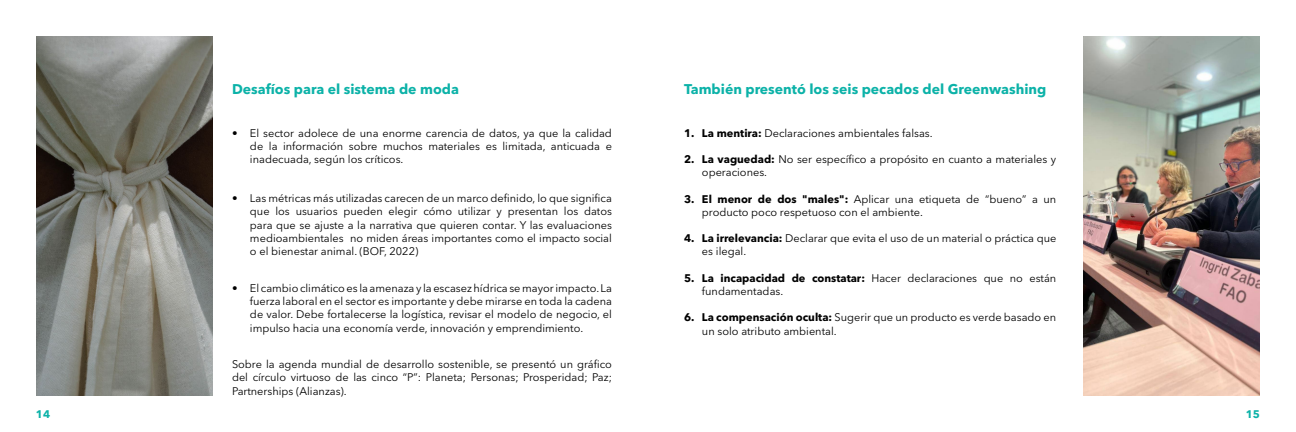
<style>
.page{position:relative;width:1296px;height:432px;background:#fff}
.page>*{position:absolute;margin:0;border:0;box-sizing:border-box;transform-origin:0 0}
.t1{font:700 14px "Avenir Next LT Pro";color:#0cb2a8}
.t2{font:11px/13.2px "Avenir Next LT Pro";color:#000}
.t3{font:700 11px "Avenir Next LT Pro";color:#0cb2a8}
.s1{font-weight:700}
</style>
<div class="page">
<img style="left:1084px;top:36px;width:176px;height:360px">
<img style="left:36px;top:36px;width:176px;height:360px">
<p class="t1" style="left:232px;top:81px;width:229px">Desafíos para el sistema de moda</p>
<p class="t1" style="left:684px;top:81px;width:364px">También presentó los seis pecados del Greenwashing</p>
<p class="t2" style="left:250px;top:126px;width:363px;text-align:justify;text-indent:-18px">• El sector adolece de una enorme carencia de datos, ya que la calidad de la información sobre muchos materiales es limitada, anticuada e inadecuada, según los críticos.</p>
<p class="t2" style="left:684px;top:126px;width:250px"><span class="s1">1. La mentira:</span> Declaraciones ambientales falsas.</p>
<p class="t2" style="left:702px;top:153px;width:356px;text-indent:-18px"><span class="s1">2. La vaguedad:</span> No ser específico a propósito en cuanto a materiales y operaciones.</p>
<p class="t2" style="left:702px;top:192px;width:356px;text-indent:-18px"><span class="s1">3. El menor de dos "males":</span> Aplicar una etiqueta de “bueno” a un producto poco respetuoso con el ambiente.</p>
<p class="t2" style="left:702px;top:232px;width:356px;text-indent:-18px"><span class="s1">4. La irrelevancia:</span> Declarar que evita el uso de un material o práctica que es ilegal.</p>
<p class="t2" style="left:702px;top:271px;width:356px;text-indent:-18px"><span class="s1">5. La incapacidad de constatar:</span> Hacer declaraciones que no están fundamentadas.</p>
<p class="t2" style="left:702px;top:311px;width:356px;text-indent:-18px"><span class="s1">6. La compensación oculta:</span> Sugerir que un producto es verde basado en un solo atributo ambiental.</p>
<p class="t2" style="left:250px;top:192px;width:364px;text-align:justify;text-indent:-18px">• Las métricas más utilizadas carecen de un marco definido, lo que significa que los usuarios pueden elegir cómo utilizar y presentan los datos para que se ajuste a la narrativa que quieren contar. Y las evaluaciones medioambientales no miden áreas importantes como el impacto social o el bienestar animal. (BOF, 2022)</p>
<p class="t2" style="left:250px;top:282px;width:364px;text-align:justify;text-indent:-18px">• El cambio climático es la amenaza y la escasez hídrica se mayor impacto. La fuerza laboral en el sector es importante y debe mirarse en toda la cadena de valor. Debe fortalecerse la logística, revisar el modelo de negocio, el impulso hacia una economía verde, innovación y emprendimiento.</p>
<p class="t2" style="left:232px;top:358px;width:382px;text-align:justify">Sobre la agenda mundial de desarrollo sostenible, se presentó un gráfico del círculo virtuoso de las cinco “P”: Planeta; Personas; Prosperidad; Paz; Partnerships (Alianzas).</p>
<p class="t3" style="left:36px;top:407px;width:16px">14</p>
<p class="t3" style="left:1246px;top:407px;width:16px">15</p>
</div>
